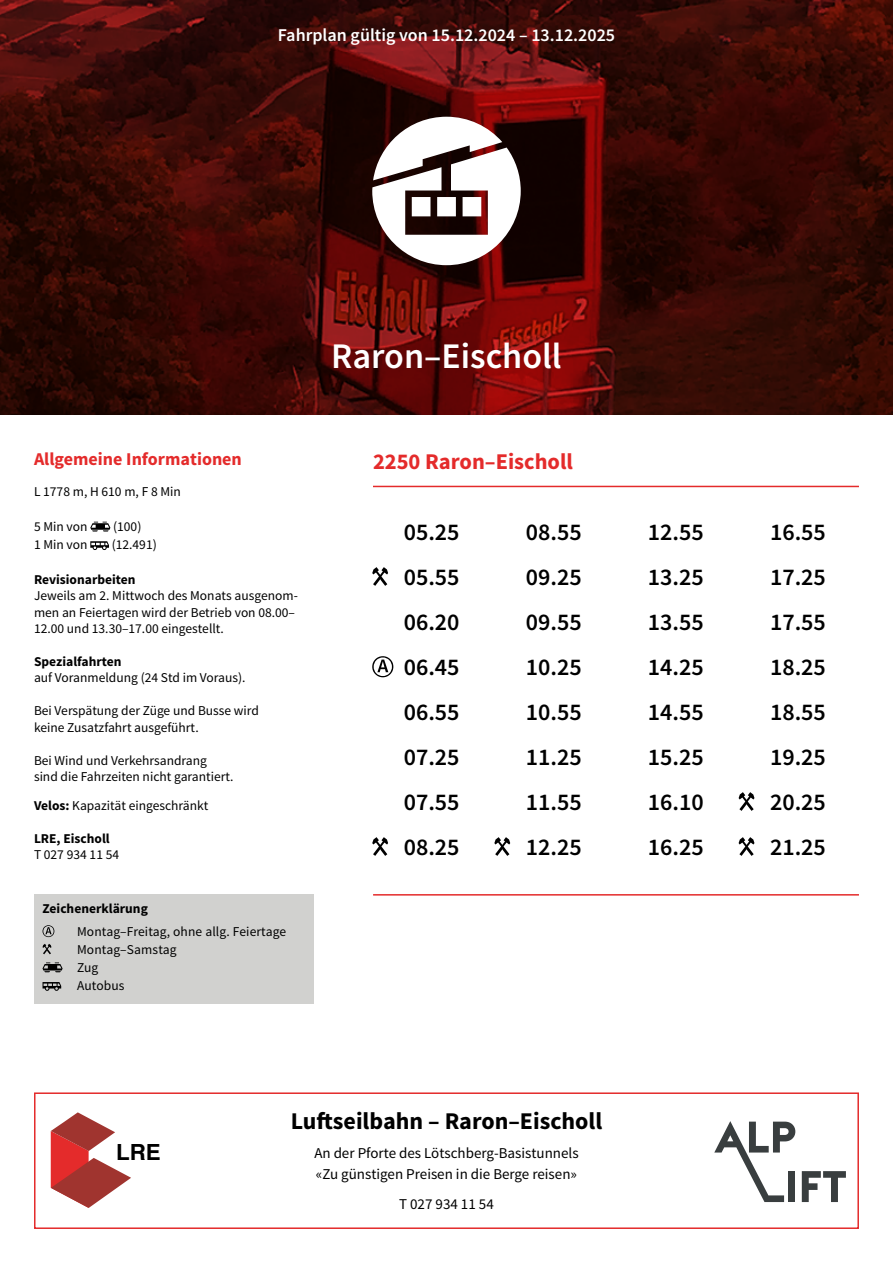
<style>
.page{position:relative;width:893px;height:1263px;background:#fff}
.page>*{position:absolute;margin:0;border:0;box-sizing:border-box;transform-origin:0 0}
.t1{font:600 36px "Source Sans Pro";color:#fff}
.t2{font:600 24px/45px "Source Sans Pro";color:#000;text-align:justify}
.t3{font:700 24px "Source Sans Pro";color:#000}
.t4{font:700 22.5px "Source Sans Pro";color:#e42b2b}
.t5{font:700 22.2px "Helvetica";color:#000}
.t6{font:600 18px "Source Sans Pro";color:#fff}
.t7{font:700 18px "Source Sans Pro";color:#e42b2b}
.t8{font:15px/21px "Source Sans Pro";color:#000}
.t9{font:13.5px/16.2px "Source Sans Pro";color:#000}
.t10{font:700 13.5px "Source Sans Pro";color:#000}
.s1{font-weight:700}
</style>
<div class="page">
<svg style="left:0;top:0;width:893px;height:415px;background:#3d0905"></svg>
<svg style="left:372px;top:117px;width:149px;height:148px"></svg>
<hr style="left:373px;top:486px;width:486px;height:1px;background:#e42b2b">
<div style="left:34px;top:1092px;width:825px;height:137px;border:2px solid #e42b2b"></div>
<svg style="left:90px;top:522px;width:20px;height:9px"></svg>
<svg style="left:90px;top:541px;width:19px;height:9px"></svg>
<div style="left:34px;top:894px;width:279px;height:109px;background:#d1d1cf"></div>
<svg style="left:43px;top:925px;width:11px;height:12px"></svg>
<svg style="left:43px;top:944px;width:8px;height:10px"></svg>
<svg style="left:43px;top:962px;width:20px;height:10px"></svg>
<svg style="left:43px;top:982px;width:18px;height:9px"></svg>
<hr style="left:373px;top:894px;width:486px;height:1px;background:#e42b2b">
<svg style="left:51px;top:1112px;width:80px;height:96px"></svg>
<svg style="left:372px;top:567px;width:16px;height:19px"></svg>
<svg style="left:372px;top:656px;width:21px;height:21px"></svg>
<svg style="left:372px;top:837px;width:16px;height:19px"></svg>
<svg style="left:494px;top:837px;width:16px;height:19px"></svg>
<svg style="left:739px;top:792px;width:15px;height:19px"></svg>
<svg style="left:739px;top:837px;width:15px;height:19px"></svg>
<svg style="left:714px;top:1121px;width:81px;height:81px"></svg>
<div style="left:788px;top:1171px;width:7px;height:31px;background:#393e3f"></div>
<svg style="left:802px;top:1171px;width:44px;height:31px"></svg>
<h3 class="t6" style="left:278px;top:23px;width:339px">Fahrplan gültig von 15.12.2024 – 13.12.2025</h3>
<h3 class="t7" style="left:34px;top:448px;width:209px">Allgemeine Informationen</h3>
<p class="t9" style="left:34px;top:484px;width:148px">L 1778 m, H 610 m, F 8 Min</p>
<p class="t9" style="left:34px;top:519px;width:55px">5 Min von</p>
<p class="t9" style="left:113px;top:519px;width:30px">(100)</p>
<p class="t9" style="left:34px;top:537px;width:55px">1 Min von</p>
<p class="t9" style="left:112px;top:537px;width:47px">(12.491)</p>
<p class="t10" style="left:34px;top:571px;width:103px">Revisionarbeiten</p>
<p class="t9" style="left:34px;top:588px;width:265px">Jeweils am 2. Mittwoch des Monats ausgenom&shy;men an Feiertagen wird der Betrieb von 08.00–<br>12.00 und 13.30–17.00 eingestellt.</p>
<p class="t10" style="left:34px;top:653px;width:89px">Spezialfahrten</p>
<p class="t9" style="left:34px;top:670px;width:213px">auf Voranmeldung (24 Std im Voraus).</p>
<p class="t9" style="left:34px;top:703px;width:226px">Bei Verspätung der Züge und Busse wird keine Zusatzfahrt ausgeführt.</p>
<p class="t9" style="left:34px;top:752px;width:201px">Bei Wind und Verkehrsandrang sind die Fahrzeiten nicht garantiert.</p>
<p class="t9" style="left:34px;top:797px;width:176px"><span class="s1">Velos:</span> Kapazität eingeschränkt</p>
<p class="t10" style="left:34px;top:830px;width:77px">LRE, Eischoll</p>
<p class="t9" style="left:34px;top:847px;width:87px">T 027 934 11 54</p>
<p class="t10" style="left:43px;top:899px;width:107px">Zeichenerklärung</p>
<p class="t9" style="left:77px;top:923px;width:211px;line-height:18px">Montag–Freitag, ohne allg. Feiertage<br>Montag–Samstag<br>Zug<br>Autobus</p>
<h1 class="t1" style="left:331px;top:333px;width:232px">Raron–Eischoll</h1>
<h3 class="t4" style="left:373px;top:447px;width:201px">2250 Raron–Eischoll</h3>
<h2 class="t2" style="left:404px;top:510px;width:57px">05.25<br>05.55<br>06.20<br>06.45<br>06.55<br>07.25<br>07.55<br>08.25</h2>
<h2 class="t2" style="left:526px;top:510px;width:57px">08.55<br>09.25<br>09.55<br>10.25<br>10.55<br>11.25<br>11.55<br>12.25</h2>
<h2 class="t2" style="left:648px;top:510px;width:57px">12.55<br>13.25<br>13.55<br>14.25<br>14.55<br>15.25<br>16.10<br>16.25</h2>
<h2 class="t2" style="left:770px;top:510px;width:57px">16.55<br>17.25<br>17.55<br>18.25<br>18.55<br>19.25<br>20.25<br>21.25</h2>
<h3 class="t5" style="left:116px;top:1138px;width:46px">LRE</h3>
<h2 class="t3" style="left:291px;top:1105px;width:313px">Luftseilbahn – Raron–Eischoll</h2>
<p class="t8" style="left:314px;top:1143px;width:266px">An der Pforte des Lötschberg-Basistunnels «Zu günstigen Preisen in die Berge reisen»</p>
<p class="t8" style="left:399px;top:1193px;width:96px">T 027 934 11 54</p>
</div>
